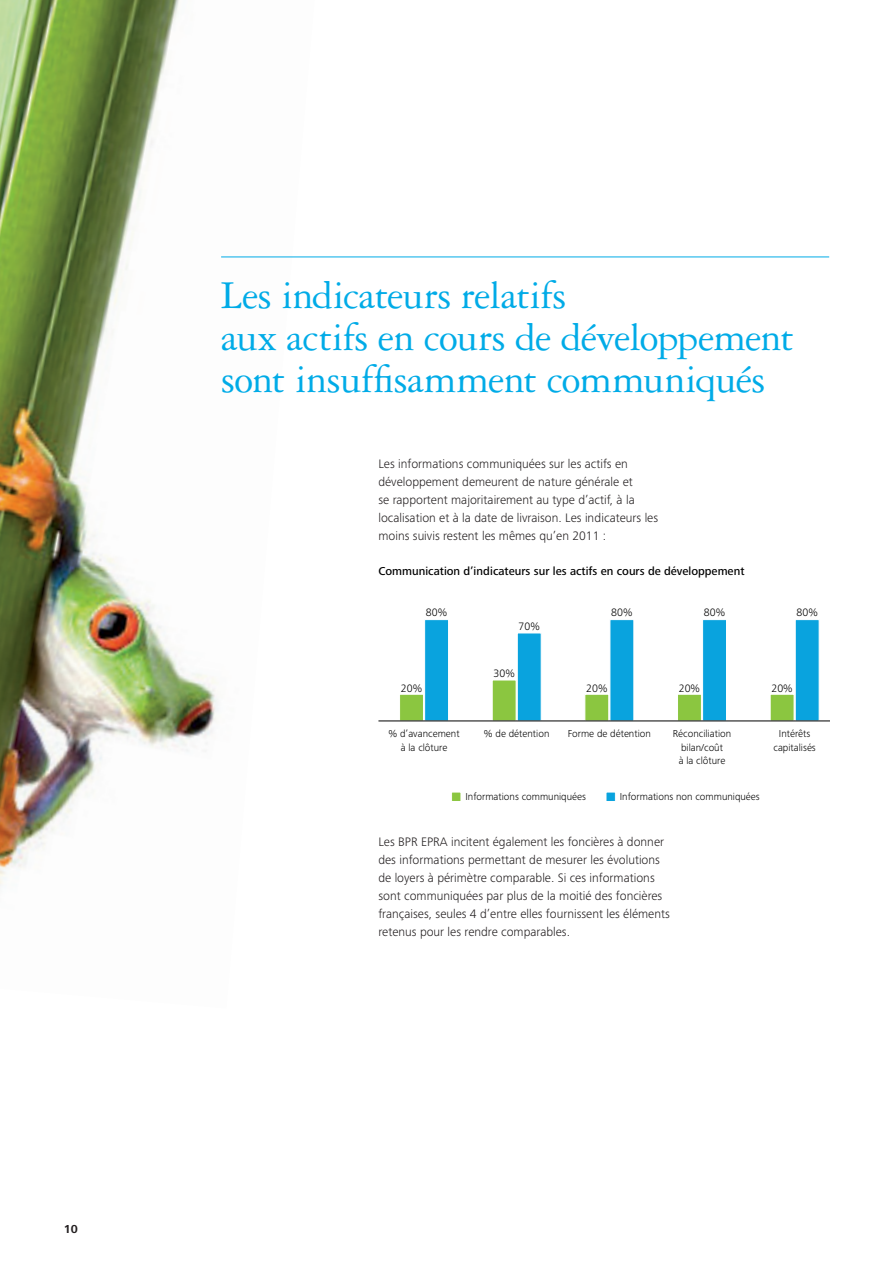
<style>
.page{position:relative;width:893px;height:1263px;background:#fff}
.page>*{position:absolute;margin:0;border:0;box-sizing:border-box;transform-origin:0 0}
.Pull_out_styles_Pull{font:42px/42px "Garamond 3 LT Std";letter-spacing:-.015em;color:#00abe7}
.Body_styles_Body_cop{font:300 12.75px/18px "Frutiger Next Pro";color:#231f20}
.t1{font:700 12px "Frutiger Next Pro";color:#231f20}
.t2{font:500 11.85px "Frutiger Next Pro";color:#000}
.t3{font:300 11.1px "Frutiger Next Pro";color:#000}
.t4{font:300 10.35px/13.4px "Frutiger Next Pro";color:#000;text-align:center}
</style>
<div class="page">
<img style="left:0;top:0;width:315px;height:885px">
<div style="left:452px;top:792px;width:9px;height:9px;background:#8bc640"></div>
<div style="left:451px;top:792px;width:10px;height:10px;border:1px solid #fff"></div>
<div style="left:606px;top:792px;width:9px;height:9px;background:#09a3de"></div>
<div style="left:606px;top:792px;width:10px;height:10px;border:1px solid #fff"></div>
<div style="left:677px;top:694px;width:25px;height:27px;background:#8bc640;border:1px solid #fff"></div>
<div style="left:702px;top:619px;width:25px;height:102px;background:#09a3de;border:1px solid #fff"></div>
<div style="left:770px;top:694px;width:24px;height:27px;background:#8bc640;border:1px solid #fff"></div>
<div style="left:795px;top:619px;width:24px;height:102px;background:#09a3de;border:1px solid #fff"></div>
<div style="left:399px;top:694px;width:25px;height:27px;background:#8bc640;border:1px solid #fff"></div>
<div style="left:424px;top:619px;width:25px;height:102px;background:#09a3de;border:1px solid #fff"></div>
<div style="left:492px;top:680px;width:24px;height:41px;background:#8bc640;border:1px solid #fff"></div>
<div style="left:517px;top:633px;width:24px;height:88px;background:#09a3de;border:1px solid #fff"></div>
<div style="left:585px;top:694px;width:24px;height:27px;background:#8bc640;border:1px solid #fff"></div>
<div style="left:610px;top:619px;width:24px;height:102px;background:#09a3de"></div>
<hr style="left:378px;top:721px;width:451px;height:1px;background:#000">
<hr style="left:221px;top:257px;width:608px;height:1px;background:#00abe7">
<p class="t1" style="left:64px;top:1222px;width:16px">10</p>
<p class="Pull_out_styles_Pull" style="left:221px;top:275px;width:574px">Les indicateurs relatifs<br>aux actifs en cours de développement sont insuffisamment communiqués</p>
<p class="Body_styles_Body_cop" style="left:378px;top:454px;width:281px">Les informations communiquées sur les actifs en développement demeurent de nature générale et<br>se rapportent majoritairement au type d’actif, à la localisation et à la date de livraison. Les indicateurs les moins suivis restent les mêmes qu’en 2011 :</p>
<p class="t2" style="left:378px;top:564px;width:368px">Communication d’indicateurs sur les actifs en cours de développement</p>
<p class="t3" style="left:426px;top:606px;width:23px">80%</p>
<p class="t3" style="left:519px;top:620px;width:23px">70%</p>
<p class="t3" style="left:611px;top:606px;width:23px">80%</p>
<p class="t3" style="left:704px;top:606px;width:23px">80%</p>
<p class="t3" style="left:796px;top:606px;width:23px">80%</p>
<p class="t3" style="left:401px;top:681px;width:23px">20%</p>
<p class="t3" style="left:493px;top:667px;width:23px">30%</p>
<p class="t3" style="left:586px;top:681px;width:23px">20%</p>
<p class="t3" style="left:679px;top:681px;width:23px">20%</p>
<p class="t3" style="left:771px;top:681px;width:23px">20%</p>
<p class="t4" style="left:388px;top:727px;width:73px">% d’avancement à la clôture</p>
<p class="t4" style="left:484px;top:727px;width:67px">% de détention</p>
<p class="t4" style="left:568px;top:727px;width:85px">Forme de détention</p>
<p class="t4" style="left:673px;top:727px;width:60px">Réconciliation bilan/coût<br>à la clôture</p>
<p class="t4" style="left:465px;top:790px;width:122px">Informations communiquées</p>
<p class="t4" style="left:620px;top:790px;width:141px">Informations non communiquées</p>
<p class="Body_styles_Body_cop" style="left:378px;top:832px;width:293px">Les BPR EPRA incitent également les foncières à donner des informations permettant de mesurer les évolutions de loyers à périmètre comparable. Si ces informations sont communiquées par plus de la moitié des foncières françaises, seules 4 d’entre elles fournissent les éléments retenus pour les rendre comparables.</p>
<p class="t4" style="left:773px;top:727px;width:44px">Intérêts capitalisés</p>
</div>
